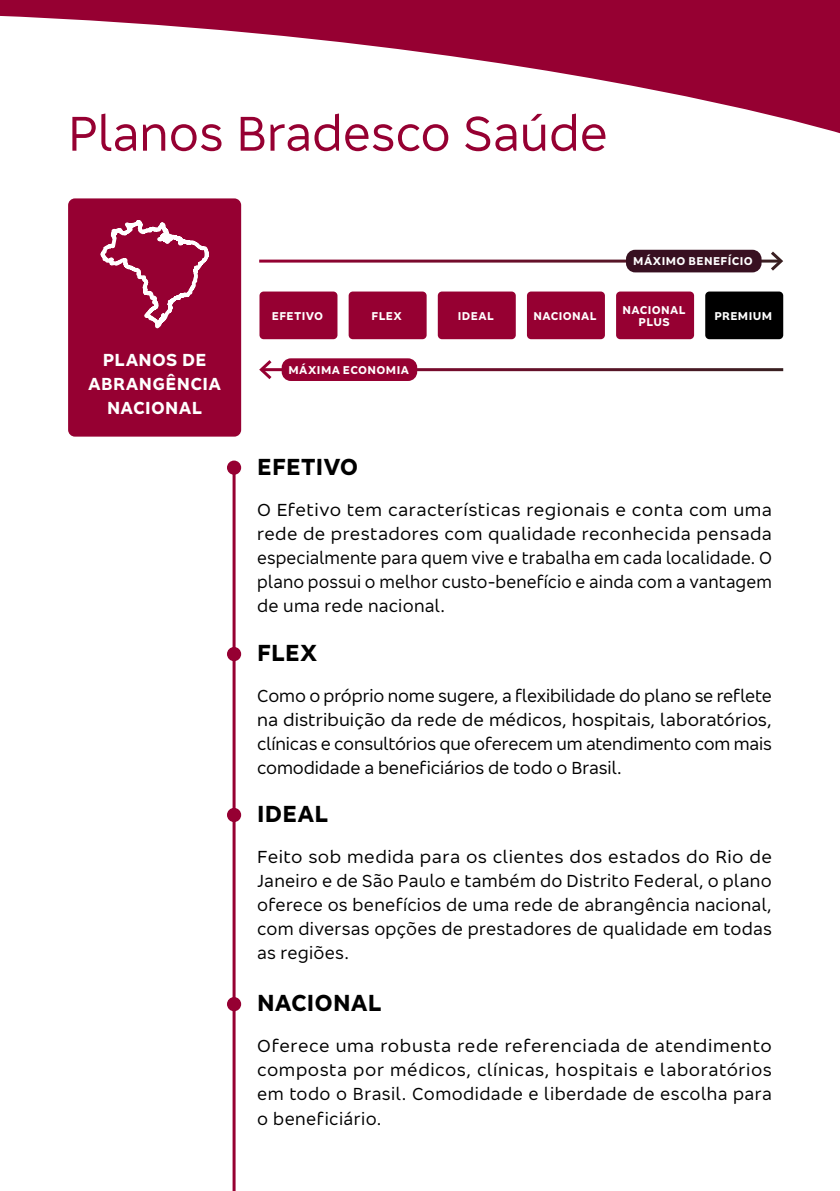
<style>
.page{position:relative;width:840px;height:1191px;background:#fff}
.page>*{position:absolute;margin:0;border:0;box-sizing:border-box;transform-origin:0 0}
.t1{font:50px "Bradesco Sans";color:#960032}
.t2{font:700 24px "Bradesco Sans";letter-spacing:.005em;color:#000}
.t3{font:18px/24px "Bradesco Sans";letter-spacing:.01em;color:#000;text-align:justify;scale:1.04 1}
.t4{font:18px/24px "Bradesco Sans";letter-spacing:.01em;color:#000;text-align:justify}
.t5{font:700 18px/24px "Bradesco Sans";letter-spacing:.02em;color:#fff;text-align:center}
.t6{font:700 11.8px/11.8px "Bradesco Sans";letter-spacing:.03em;color:#fff;text-align:center}
</style>
<div class="page">
<svg style="left:0;top:0;width:839px;height:133px"></svg>
<hr style="left:232px;top:470px;width:3px;height:721px;background:#960032">
<div style="left:227px;top:460px;width:14px;height:15px;background:#960032;border-radius:50%"></div>
<div style="left:227px;top:647px;width:14px;height:14px;background:#960032;border-radius:50%"></div>
<div style="left:348px;top:291px;width:78px;height:48px;background:#960032;border-radius:4px"></div>
<div style="left:259px;top:291px;width:78px;height:48px;background:#960032;border-radius:4px"></div>
<div style="left:437px;top:291px;width:78px;height:48px;background:#960032;border-radius:4px"></div>
<div style="left:526px;top:291px;width:78px;height:48px;background:#960032;border-radius:4px"></div>
<div style="left:615px;top:291px;width:78px;height:48px;background:#960032;border-radius:4px"></div>
<div style="left:704px;top:291px;width:78px;height:48px;background:#000;border-radius:4px"></div>
<svg style="left:767px;top:251px;width:16px;height:20px"></svg>
<div style="left:625px;top:250px;width:136px;height:22px;background:#381021;border-radius:9px"></div>
<svg style="left:259px;top:360px;width:15px;height:19px"></svg>
<div style="left:281px;top:358px;width:136px;height:23px;background:#960032;border-radius:9px"></div>
<div style="left:68px;top:198px;width:173px;height:238px;background:#960032;border-radius:7px"></div>
<svg style="left:100px;top:220px;width:109px;height:109px"></svg>
<div style="left:227px;top:808px;width:14px;height:14px;background:#960032;border-radius:50%"></div>
<div style="left:227px;top:997px;width:14px;height:14px;background:#960032;border-radius:50%"></div>
<div style="left:822px;top:0;width:17px;height:98px;background:#960032"></div>
<h1 class="t1" style="left:68px;top:102px;width:541px">Planos Bradesco Saúde</h1>
<p class="t6" style="left:633px;top:255px;width:121px">MÁXIMO BENEFÍCIO</p>
<p class="t5" style="left:88px;top:347px;width:134px">PLANOS DE<br>ABRANGÊNCIA<br>NACIONAL</p>
<p class="t6" style="left:272px;top:309px;width:53px">EFETIVO</p>
<p class="t6" style="left:371px;top:309px;width:32px">FLEX</p>
<p class="t6" style="left:457px;top:309px;width:37px">IDEAL</p>
<p class="t6" style="left:533px;top:309px;width:65px">NACIONAL</p>
<p class="t6" style="left:622px;top:303px;width:65px">NACIONAL<br>PLUS</p>
<p class="t6" style="left:714px;top:309px;width:59px">PREMIUM</p>
<p class="t6" style="left:288px;top:363px;width:122px">MÁXIMA ECONOMIA</p>
<h2 class="t2" style="left:257px;top:451px;width:103px">EFETIVO</h2>
<p class="t3" style="left:257px;top:497px;width:496px">O Efetivo tem características regionais e conta com uma rede de prestadores com qualidade reconhecida pensada especialmente para quem vive e trabalha em cada localidade. O plano possui o melhor custo-benefício e ainda com a vantagem de uma rede nacional.</p>
<h2 class="t2" style="left:257px;top:637px;width:62px">FLEX</h2>
<p class="t4" style="left:257px;top:683px;width:516px">Como o próprio nome sugere, a flexibilidade do plano se reflete na distribuição da rede de médicos, hospitais, laboratórios, clínicas e consultórios que oferecem um atendimento com mais comodidade a beneficiários de todo o Brasil.</p>
<h2 class="t2" style="left:257px;top:798px;width:73px">IDEAL</h2>
<p class="t3" style="left:257px;top:844px;width:496px">Feito sob medida para os clientes dos estados do Rio de Janeiro e de São Paulo e também do Distrito Federal, o plano oferece os benefícios de uma rede de abrangência nacional, com diversas opções de prestadores de qualidade em todas as regiões.</p>
<h2 class="t2" style="left:257px;top:987px;width:126px">NACIONAL</h2>
<p class="t4" style="left:257px;top:1033px;width:516px">Oferece uma robusta rede referenciada de atendimento composta por médicos, clínicas, hospitais e laboratórios em todo o Brasil. Comodidade e liberdade de escolha para o beneficiário.</p>
</div>
